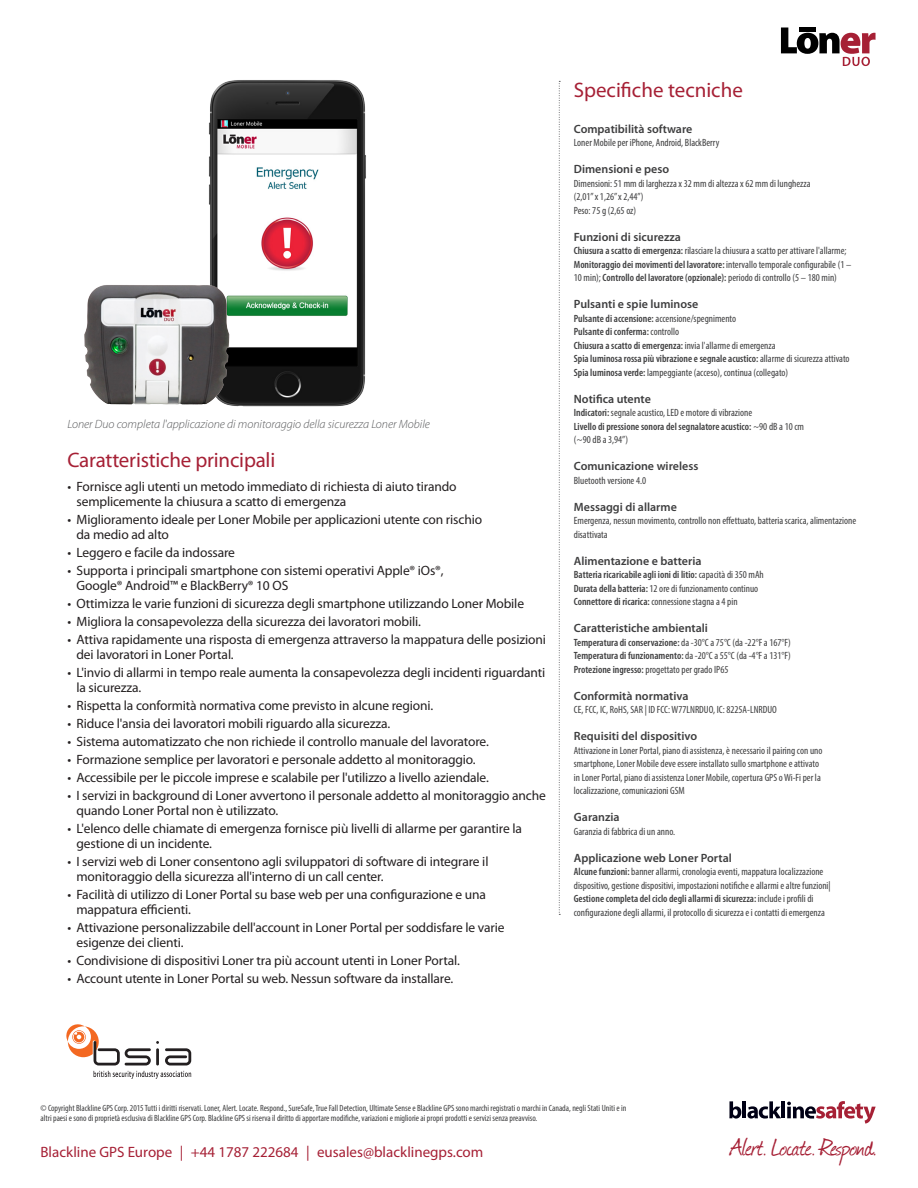
<style>
.page{position:relative;width:918px;height:1188px;background:#fff}
.page>*{position:absolute;margin:0;border:0;box-sizing:border-box;transform-origin:0 0}
.t1{font:29.25px "Journal";letter-spacing:-.025em;color:#a62035}
.t2{font:21px "Myriad Pro";letter-spacing:-.01em;color:#a62035}
.t3{font:15px "Myriad Pro";color:#a62035}
.t4{font:13.5px/15px "Myriad Pro";letter-spacing:-.01em;color:#231f20}
.t5{font:600 12px "Myriad Pro";color:#3e3e3f}
.t6{font:italic 300 12px "Myriad Pro";color:#57585a}
.t7{font:condensed 10.5px/13.5px "Myriad Pro";color:#3e3e3f}
.t8{font:600 condensed 10.5px/13.5px "Myriad Pro";color:#3e3e3f}
.t9{font:condensed 9px/10.5px "Myriad Pro";color:#3e3e3f}
.s1{font-weight:600}
.s2{font-weight:400}
</style>
<div class="page">
<svg style="left:781px;top:28px;width:95px;height:38px"></svg>
<svg style="left:729px;top:1101px;width:12px;height:18px"></svg>
<hr style="left:742px;top:1101px;width:4px;height:17px;background:#000015">
<svg style="left:747px;top:1101px;width:34px;height:18px"></svg>
<hr style="left:781px;top:1101px;width:4px;height:17px;background:#000015">
<svg style="left:787px;top:1101px;width:89px;height:23px"></svg>
<svg style="left:559px;top:81px;width:1px;height:834px"></svg>
<img style="left:208px;top:80px;width:158px;height:327px">
<img style="left:84px;top:273px;width:159px;height:134px">
<hr style="left:156px;top:1048px;width:3px;height:18px;background:#231f20">
<svg style="left:165px;top:1048px;width:26px;height:17px"></svg>
<svg style="left:66px;top:1024px;width:93px;height:41px"></svg>
<svg style="left:93px;top:1071px;width:98px;height:8px"></svg>
<p class="t6" style="left:68px;top:416px;width:364px">Loner Duo completa l'applicazione di monitoraggio della sicurezza Loner Mobile</p>
<h2 class="t2" style="left:68px;top:447px;width:209px">Caratteristiche principali</h2>
<p class="t4" style="left:76px;top:479px;width:382px;text-indent:-9px">• Fornisce agli utenti un metodo immediato di richiesta di aiuto tirando semplicemente la chiusura a scatto di emergenza</p>
<p class="t4" style="left:76px;top:512px;width:407px;text-indent:-9px">• Miglioramento ideale per Loner Mobile per applicazioni utente con rischio da medio ad alto</p>
<p class="t4" style="left:68px;top:545px;width:169px">• Leggero e facile da indossare</p>
<p class="t4" style="left:76px;top:563px;width:369px;text-indent:-9px">• Supporta i principali smartphone con sistemi operativi Apple® iOs®,<br>Google® Android™ e BlackBerry® 10 OS</p>
<p class="t4" style="left:68px;top:596px;width:458px">• Ottimizza le varie funzioni di sicurezza degli smartphone utilizzando Loner Mobile</p>
<p class="t4" style="left:68px;top:614px;width:355px">• Migliora la consapevolezza della sicurezza dei lavoratori mobili.</p>
<p class="t4" style="left:76px;top:632px;width:471px;text-indent:-9px">• Attiva rapidamente una risposta di emergenza attraverso la mappatura delle posizioni dei lavoratori in Loner Portal.</p>
<p class="t4" style="left:76px;top:665px;width:470px;text-indent:-9px">• L'invio di allarmi in tempo reale aumenta la consapevolezza degli incidenti riguardanti la sicurezza.</p>
<p class="t4" style="left:68px;top:698px;width:367px">• Rispetta la conformità normativa come previsto in alcune regioni.</p>
<p class="t4" style="left:68px;top:716px;width:324px">• Riduce l'ansia dei lavoratori mobili riguardo alla sicurezza.</p>
<p class="t4" style="left:68px;top:734px;width:423px">• Sistema automatizzato che non richiede il controllo manuale del lavoratore.</p>
<p class="t4" style="left:68px;top:752px;width:410px">• Formazione semplice per lavoratori e personale addetto al monitoraggio.</p>
<p class="t4" style="left:68px;top:770px;width:423px">• Accessibile per le piccole imprese e scalabile per l'utilizzo a livello aziendale.</p>
<p class="t4" style="left:76px;top:788px;width:471px;text-indent:-9px">• I servizi in background di Loner avvertono il personale addetto al monitoraggio anche quando Loner Portal non è utilizzato.</p>
<p class="t4" style="left:76px;top:821px;width:447px;text-indent:-9px">• L'elenco delle chiamate di emergenza fornisce più livelli di allarme per garantire la gestione di un incidente.</p>
<p class="t4" style="left:76px;top:854px;width:414px;text-indent:-9px">• I servizi web di Loner consentono agli sviluppatori di software di integrare il monitoraggio della sicurezza all'interno di un call center.</p>
<p class="t4" style="left:76px;top:887px;width:411px;text-indent:-9px">• Facilità di utilizzo di Loner Portal su base web per una configurazione e una mappatura efficienti.</p>
<p class="t4" style="left:76px;top:920px;width:430px;text-indent:-9px">• Attivazione personalizzabile dell'account in Loner Portal per soddisfare le varie esigenze dei clienti.</p>
<p class="t4" style="left:68px;top:953px;width:394px">• Condivisione di dispositivi Loner tra più account utenti in Loner Portal.</p>
<p class="t4" style="left:68px;top:971px;width:387px">• Account utente in Loner Portal su web. Nessun software da installare.</p>
<h2 class="t2" style="left:574px;top:77px;width:171px">Specifiche tecniche</h2>
<p class="t5" style="left:574px;top:121px;width:120px">Compatibilità software</p>
<p class="t7" style="left:574px;top:136px;width:147px">Loner Mobile per iPhone, Android, BlackBerry</p>
<p class="t5" style="left:574px;top:162px;width:97px">Dimensioni e peso</p>
<p class="t7" style="left:574px;top:176px;width:238px">Dimensioni: 51 mm di larghezza x 32 mm di altezza x 62 mm di lunghezza (2,01” x 1,26” x 2,44”)<br>Peso: 75 g (2,65 oz)</p>
<p class="t5" style="left:574px;top:229px;width:109px">Funzioni di sicurezza</p>
<p class="t7" style="left:574px;top:244px;width:279px"><span class="s1">Chiusura a scatto di emergenza:</span> rilasciare la chiusura a scatto per attivare l'allarme;<br><span class="s1">Monitoraggio dei movimenti del lavoratore:</span> intervallo temporale configurabile (1 –<br>10 min); <span class="s1">Controllo del lavoratore (opzionale):</span> periodo di controllo (5 – 180 min)</p>
<p class="t5" style="left:574px;top:297px;width:126px">Pulsanti e spie luminose</p>
<p class="t8" style="left:574px;top:311px;width:277px">Pulsante di accensione: <span class="s2">accensione/spegnimento<br></span>Pulsante di conferma: <span class="s2">controllo<br></span>Chiusura a scatto di emergenza: <span class="s2">invia l'allarme di emergenza<br></span>Spia luminosa rossa più vibrazione e segnale acustico: <span class="s2">allarme di sicurezza attivato </span>Spia luminosa verde: <span class="s2">lampeggiante (acceso), continua (collegato)</span></p>
<p class="t5" style="left:574px;top:391px;width:79px">Notifica utente</p>
<p class="t7" style="left:574px;top:406px;width:232px"><span class="s1">Indicatori:</span> segnale acustico, LED e motore di vibrazione<br><span class="s1">Livello di pressione sonora del segnalatore acustico:</span> ~90 dB a 10 cm (~90 dB a 3,94”)</p>
<p class="t5" style="left:574px;top:459px;width:126px">Comunicazione wireless</p>
<p class="t7" style="left:574px;top:473px;width:74px">Bluetooth versione 4.0</p>
<p class="t5" style="left:574px;top:499px;width:105px">Messaggi di allarme</p>
<p class="t7" style="left:574px;top:514px;width:284px">Emergenza, nessun movimento, controllo non effettuato, batteria scarica, alimentazione disattivata</p>
<p class="t5" style="left:574px;top:553px;width:129px">Alimentazione e batteria</p>
<p class="t8" style="left:574px;top:568px;width:192px">Batteria ricaricabile agli ioni di litio: <span class="s2">capacità di 350 mAh<br></span>Durata della batteria: <span class="s2">12 ore di funzionamento continuo<br></span>Connettore di ricarica: <span class="s2">connessione stagna a 4 pin</span></p>
<p class="t5" style="left:574px;top:621px;width:136px">Caratteristiche ambientali</p>
<p class="t7" style="left:574px;top:635px;width:218px;text-align:justify"><span class="s1">Temperatura di conservazione:</span> da -30°C a 75°C (da -22°F a 167°F)<br><span class="s1">Temperatura di funzionamento:</span> da -20°C a 55°C (da -4°F a 131°F)<br><span class="s1">Protezione ingresso:</span> progettato per grado IP65</p>
<p class="t5" style="left:574px;top:688px;width:116px">Conformità normativa</p>
<p class="t7" style="left:574px;top:703px;width:205px">CE, FCC, IC, RoHS, SAR | ID FCC: W77LNRDUO, IC: 8225A-LNRDUO</p>
<p class="t5" style="left:574px;top:729px;width:125px">Requisiti del dispositivo</p>
<p class="t7" style="left:574px;top:743px;width:250px">Attivazione in Loner Portal, piano di assistenza, è necessario il pairing con uno smartphone, Loner Mobile deve essere installato sullo smartphone e attivato in Loner Portal, piano di assistenza Loner Mobile, copertura GPS o Wi-Fi per la localizzazione, comunicazioni GSM</p>
<p class="t5" style="left:574px;top:810px;width:47px">Garanzia</p>
<p class="t7" style="left:574px;top:824px;width:103px">Garanzia di fabbrica di un anno.</p>
<p class="t5" style="left:574px;top:850px;width:160px">Applicazione web Loner Portal</p>
<p class="t7" style="left:574px;top:865px;width:258px"><span class="s1">Alcune funzioni:</span> banner allarmi, cronologia eventi, mappatura localizzazione dispositivo, gestione dispositivi, impostazioni notifiche e allarmi e altre funzioni| <span class="s1">Gestione completa del ciclo degli allarmi di sicurezza:</span> include i profili di configurazione degli allarmi, il protocollo di sicurezza e i contatti di emergenza</p>
<p class="t9" style="left:40px;top:1102px;width:587px">© Copyright Blackline GPS Corp. 2015 Tutti i diritti riservati. Loner, Alert. Locate. Respond., SureSafe, True Fall Detection, Ultimate Sense e Blackline GPS sono marchi registrati o marchi in Canada, negli Stati Uniti e in altri paesi e sono di proprietà esclusiva di Blackline GPS Corp. Blackline GPS si riserva il diritto di apportare modifiche, variazioni e migliorie ai propri prodotti e servizi senza preavviso.</p>
<p class="t3" style="left:40px;top:1142px;width:444px">Blackline GPS Europe | +44 1787 222684 | eusales@blacklinegps.com</p>
<h1 class="t1" style="left:730px;top:1127px;width:149px">Alert.Locate. Respond.</h1>
</div>
